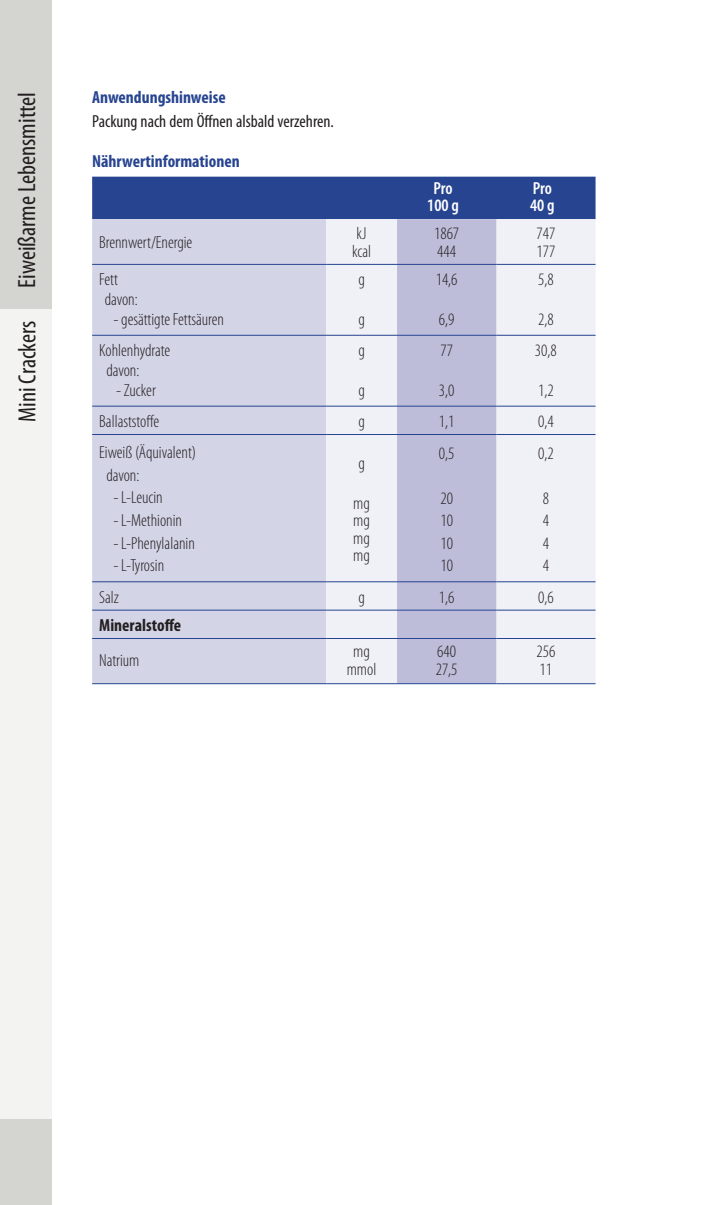
<style>
.page{position:relative;width:709px;height:1205px;background:#fff}
.page>*{position:absolute;margin:0;border:0;box-sizing:border-box;transform-origin:0 0}
.t1{font:condensed 25px "Myriad Pro";color:#231f20}
.t2{font:300 condensed 17.5px/17.5px "Myriad Pro";color:#231f20}
.t3{font:700 condensed 17.5px "Myriad Pro";color:#274490}
.t4{font:condensed 17.5px "Myriad Pro";color:#231f20}
.t5{font:600 condensed 17.5px/17.5px "Myriad Pro";letter-spacing:-.005em;color:#fff;text-align:center}
.t6{font:700 condensed 17.5px "Myriad Pro";color:#231f20}
</style>
<div class="page">
<div style="left:0;top:309px;width:52px;height:811px;background:#f3f3f2"></div>
<div style="left:0;top:1120px;width:52px;height:85px;background:#d4d4d0"></div>
<div style="left:0;top:0;width:52px;height:309px;background:#d4d4d0"></div>
<div style="left:92px;top:177px;width:503px;height:42px;background:#274490"></div>
<div style="left:92px;top:219px;width:234px;height:464px;background:#d4d4e7"></div>
<div style="left:326px;top:219px;width:269px;height:464px;background:#f0f0f7"></div>
<div style="left:397px;top:219px;width:99px;height:464px;background:#bdbdd9"></div>
<hr style="left:92px;top:264px;width:234px;height:1px;background:#274490">
<hr style="left:326px;top:264px;width:71px;height:1px;background:#274490">
<hr style="left:397px;top:264px;width:99px;height:1px;background:#274490">
<hr style="left:496px;top:264px;width:99px;height:1px;background:#274490">
<hr style="left:92px;top:335px;width:234px;height:1px;background:#274490">
<hr style="left:326px;top:335px;width:71px;height:1px;background:#274490">
<hr style="left:397px;top:335px;width:99px;height:1px;background:#274490">
<hr style="left:496px;top:335px;width:99px;height:1px;background:#274490">
<hr style="left:92px;top:406px;width:234px;height:1px;background:#274490">
<hr style="left:326px;top:406px;width:71px;height:1px;background:#274490">
<hr style="left:397px;top:406px;width:99px;height:1px;background:#274490">
<hr style="left:496px;top:406px;width:99px;height:1px;background:#274490">
<hr style="left:92px;top:434px;width:234px;height:1px;background:#274490">
<hr style="left:326px;top:434px;width:71px;height:1px;background:#274490">
<hr style="left:397px;top:434px;width:99px;height:1px;background:#274490">
<hr style="left:496px;top:434px;width:99px;height:1px;background:#274490">
<hr style="left:92px;top:581px;width:234px;height:1px;background:#274490">
<hr style="left:326px;top:581px;width:71px;height:1px;background:#274490">
<hr style="left:397px;top:581px;width:99px;height:1px;background:#274490">
<hr style="left:496px;top:581px;width:99px;height:1px;background:#274490">
<hr style="left:92px;top:610px;width:234px;height:1px;background:#274490">
<hr style="left:326px;top:610px;width:71px;height:1px;background:#274490">
<hr style="left:397px;top:610px;width:99px;height:1px;background:#274490">
<hr style="left:496px;top:610px;width:99px;height:1px;background:#274490">
<hr style="left:92px;top:638px;width:234px;height:1px;background:#274490">
<hr style="left:326px;top:638px;width:71px;height:1px;background:#274490">
<hr style="left:397px;top:638px;width:99px;height:1px;background:#274490">
<hr style="left:496px;top:638px;width:99px;height:1px;background:#274490">
<hr style="left:92px;top:683px;width:234px;height:1px;background:#274490">
<hr style="left:326px;top:683px;width:71px;height:1px;background:#274490">
<hr style="left:397px;top:683px;width:99px;height:1px;background:#274490">
<hr style="left:496px;top:683px;width:99px;height:1px;background:#274490">
<h1 class="t1" style="left:12px;top:288px;width:197px;rotate:-90deg">Eiweißarme Lebensmittel</h1>
<h1 class="t1" style="left:12px;top:422px;width:103px;rotate:-90deg">Mini Crackers</h1>
<p class="t3" style="left:92px;top:86px;width:135px">Anwendungshinweise</p>
<p class="t4" style="left:92px;top:110px;width:243px">Packung nach dem Öffnen alsbald verzehren.</p>
<p class="t3" style="left:92px;top:150px;width:149px">Nährwertinformationen</p>
<p class="t5" style="left:427px;top:179px;width:33px">Pro<br>100 g</p>
<p class="t5" style="left:530px;top:179px;width:26px;text-align:left">Pro<br>40 g</p>
<p class="t2" style="left:99px;top:234px;width:95px">Brennwert/Energie</p>
<p class="t2" style="left:352px;top:225px;width:20px">kJ kcal</p>
<p class="t2" style="left:434px;top:225px;width:27px">1867<br>444</p>
<p class="t2" style="left:536px;top:225px;width:20px">747<br>177</p>
<p class="t2" style="left:105px;top:269px;width:35px;line-height:20px;text-indent:-5px">Fett davon:</p>
<p class="t2" style="left:113px;top:310px;width:112px">- gesättigte Fettsäuren</p>
<p class="t2" style="left:436px;top:270px;width:23px">14,6</p>
<p class="t2" style="left:439px;top:310px;width:17px">6,9</p>
<p class="t2" style="left:538px;top:270px;width:17px">5,8</p>
<p class="t2" style="left:538px;top:310px;width:17px">2,8</p>
<p class="t2" style="left:358px;top:270px;width:8px">g</p>
<p class="t2" style="left:358px;top:310px;width:8px">g</p>
<p class="t2" style="left:106px;top:340px;width:65px;line-height:20px;text-indent:-7px">Kohlenhydrate davon:</p>
<p class="t2" style="left:116px;top:381px;width:41px">- Zucker</p>
<p class="t2" style="left:358px;top:341px;width:8px">g</p>
<p class="t2" style="left:358px;top:381px;width:8px">g</p>
<p class="t2" style="left:440px;top:341px;width:14px">77</p>
<p class="t2" style="left:439px;top:381px;width:17px">3,0</p>
<p class="t2" style="left:535px;top:341px;width:23px">30,8</p>
<p class="t2" style="left:538px;top:381px;width:17px">1,2</p>
<p class="t2" style="left:99px;top:412px;width:62px">Ballaststoffe</p>
<p class="t2" style="left:358px;top:412px;width:8px">g</p>
<p class="t2" style="left:439px;top:412px;width:17px">1,1</p>
<p class="t2" style="left:538px;top:412px;width:17px">0,4</p>
<p class="t2" style="left:106px;top:441px;width:91px;line-height:22.5px;text-indent:-7px">Eiweiß (Äquivalent) davon:</p>
<p class="t2" style="left:113px;top:489px;width:51px">- L-Leucin</p>
<p class="t2" style="left:113px;top:511px;width:70px">- L-Methionin</p>
<p class="t2" style="left:113px;top:534px;width:83px">- L-Phenylalanin</p>
<p class="t2" style="left:113px;top:556px;width:52px">- L-Tyrosin</p>
<p class="t2" style="left:439px;top:444px;width:17px">0,5</p>
<p class="t2" style="left:440px;top:486px;width:14px;line-height:22.5px;text-align:justify">20<br>10<br>10<br>10</p>
<p class="t2" style="left:538px;top:444px;width:17px">0,2</p>
<p class="t2" style="left:543px;top:486px;width:8px;line-height:22.5px;text-align:justify">8<br>4<br>4<br>4</p>
<p class="t2" style="left:358px;top:454px;width:8px">g</p>
<p class="t2" style="left:353px;top:494px;width:18px;text-align:justify">mg mg mg mg</p>
<p class="t2" style="left:99px;top:588px;width:21px">Salz</p>
<p class="t2" style="left:358px;top:588px;width:8px">g</p>
<p class="t2" style="left:439px;top:588px;width:17px">1,6</p>
<p class="t2" style="left:538px;top:588px;width:17px">0,6</p>
<p class="t6" style="left:99px;top:614px;width:83px">Mineralstoffe</p>
<p class="t2" style="left:99px;top:651px;width:42px">Natrium</p>
<p class="t2" style="left:347px;top:643px;width:31px;text-align:center">mg mmol</p>
<p class="t2" style="left:436px;top:643px;width:23px">640<br>27,5</p>
<p class="t2" style="left:536px;top:643px;width:20px">256<br>11</p>
</div>
